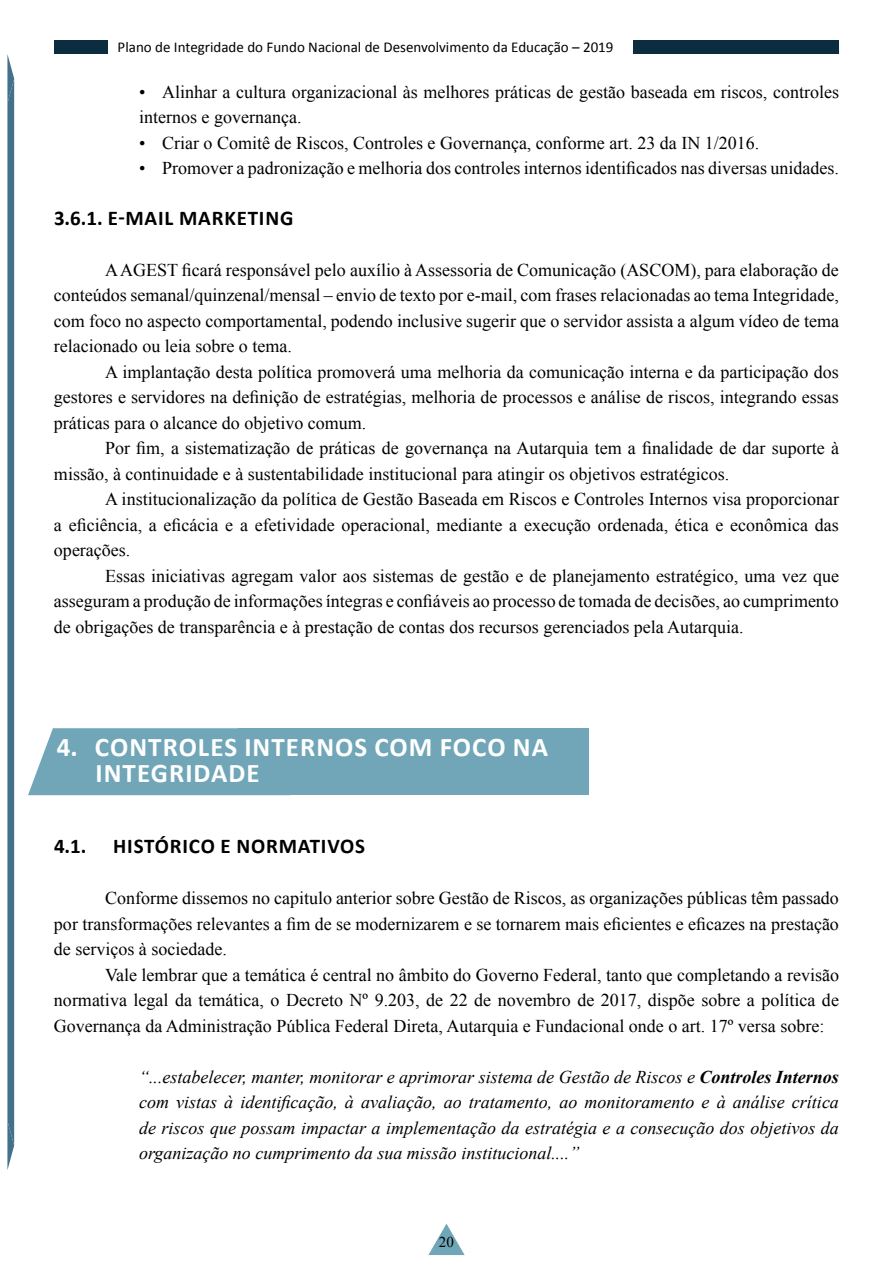
<style>
.page{position:relative;width:893px;height:1263px;background:#fff}
.page>*{position:absolute;margin:0;border:0;box-sizing:border-box;transform-origin:0 0}
.t1{font:700 27px/25.5px "Calibri";letter-spacing:.04em;color:#fff}
.t2{font:700 21px "Calibri";letter-spacing:.04em;color:#000}
.t3{font:18px/25.5px "Times New Roman";color:#000;text-align:justify}
.t4{font:italic 18px/25.5px "Times New Roman";color:#000;text-align:justify}
.t5{font:15px "Calibri";color:#000}
.t6{font:15px "Times New Roman";color:#000}
.s1{font-weight:700}
</style>
<div class="page">
<svg style="left:7px;top:54px;width:7px;height:1116px;background:#527b93"></svg>
<svg style="left:428px;top:1224px;width:37px;height:31px"></svg>
<div style="left:634px;top:40px;width:205px;height:14px;background:#0c2c3f"></div>
<div style="left:54px;top:40px;width:53px;height:14px;background:#0c2c3f"></div>
<svg style="left:28px;top:728px;width:210px;height:67px;background:#79acbb"></svg>
<div style="left:238px;top:728px;width:350px;height:67px;background:#70a6b7"></div>
<p class="t5" style="left:118px;top:37px;width:497px">Plano de Integridade do Fundo Nacional de Desenvolvimento da Educação – 2019</p>
<p class="t3" style="left:139px;top:78px;width:701px">• Alinhar a cultura organizacional às melhores práticas de gestão baseada em riscos, controles internos e governança.</p>
<p class="t3" style="left:139px;top:129px;width:622px">• Criar o Comitê de Riscos, Controles e Governança, conforme art. 23 da IN 1/2016.</p>
<p class="t3" style="left:139px;top:155px;width:701px">• Promover a padronização e melhoria dos controles internos identificados nas diversas unidades.</p>
<p class="t2" style="left:54px;top:205px;width:241px">3.6.1. E-MAIL MARKETING</p>
<p class="t3" style="left:54px;top:257px;width:786px;text-indent:51px">A AGEST ficará responsável pelo auxílio à Assessoria de Comunicação (ASCOM), para elaboração de conteúdos semanal/quinzenal/mensal – envio de texto por e-mail, com frases relacionadas ao tema Integridade, com foco no aspecto comportamental, podendo inclusive sugerir que o servidor assista a algum vídeo de tema relacionado ou leia sobre o tema.</p>
<p class="t3" style="left:54px;top:359px;width:786px;text-indent:51px">A implantação desta política promoverá uma melhoria da comunicação interna e da participação dos gestores e servidores na definição de estratégias, melhoria de processos e análise de riscos, integrando essas práticas para o alcance do objetivo comum.</p>
<p class="t3" style="left:54px;top:435px;width:786px;text-indent:51px">Por fim, a sistematização de práticas de governança na Autarquia tem a finalidade de dar suporte à missão, à continuidade e à sustentabilidade institucional para atingir os objetivos estratégicos.</p>
<p class="t3" style="left:54px;top:486px;width:786px;text-indent:51px">A institucionalização da política de Gestão Baseada em Riscos e Controles Internos visa proporcionar a eficiência, a eficácia e a efetividade operacional, mediante a execução ordenada, ética e econômica das operações.</p>
<p class="t3" style="left:54px;top:563px;width:786px;text-indent:51px">Essas iniciativas agregam valor aos sistemas de gestão e de planejamento estratégico, uma vez que asseguram a produção de informações íntegras e confiáveis ao processo de tomada de decisões, ao cumprimento de obrigações de transparência e à prestação de contas dos recursos gerenciados pela Autarquia.</p>
<h1 class="t1" style="left:95px;top:735px;width:454px;text-indent:-39px">4. CONTROLES INTERNOS COM FOCO NA<br>INTEGRIDADE</h1>
<p class="t2" style="left:54px;top:833px;width:34px">4.1.</p>
<p class="t2" style="left:113px;top:833px;width:253px">HISTÓRICO E NORMATIVOS</p>
<p class="t3" style="left:54px;top:885px;width:786px;text-indent:51px">Conforme dissemos no capitulo anterior sobre Gestão de Riscos, as organizações públicas têm passado por transformações relevantes a fim de se modernizarem e se tornarem mais eficientes e eficazes na prestação de serviços à sociedade.</p>
<p class="t3" style="left:54px;top:962px;width:786px;text-indent:51px">Vale lembrar que a temática é central no âmbito do Governo Federal, tanto que completando a revisão normativa legal da temática, o Decreto Nº 9.203, de 22 de novembro de 2017, dispõe sobre a política de Governança da Administração Pública Federal Direta, Autarquia e Fundacional onde o art. 17º versa sobre:</p>
<p class="t4" style="left:139px;top:1063px;width:701px">“...estabelecer, manter, monitorar e aprimorar sistema de Gestão de Riscos e <span class="s1">Controles Internos </span>com vistas à identificação, à avaliação, ao tratamento, ao monitoramento e à análise crítica de riscos que possam impactar a implementação da estratégia e a consecução dos objetivos da organização no cumprimento da sua missão institucional....”</p>
<p class="t6" style="left:439px;top:1232px;width:16px">20</p>
</div>
